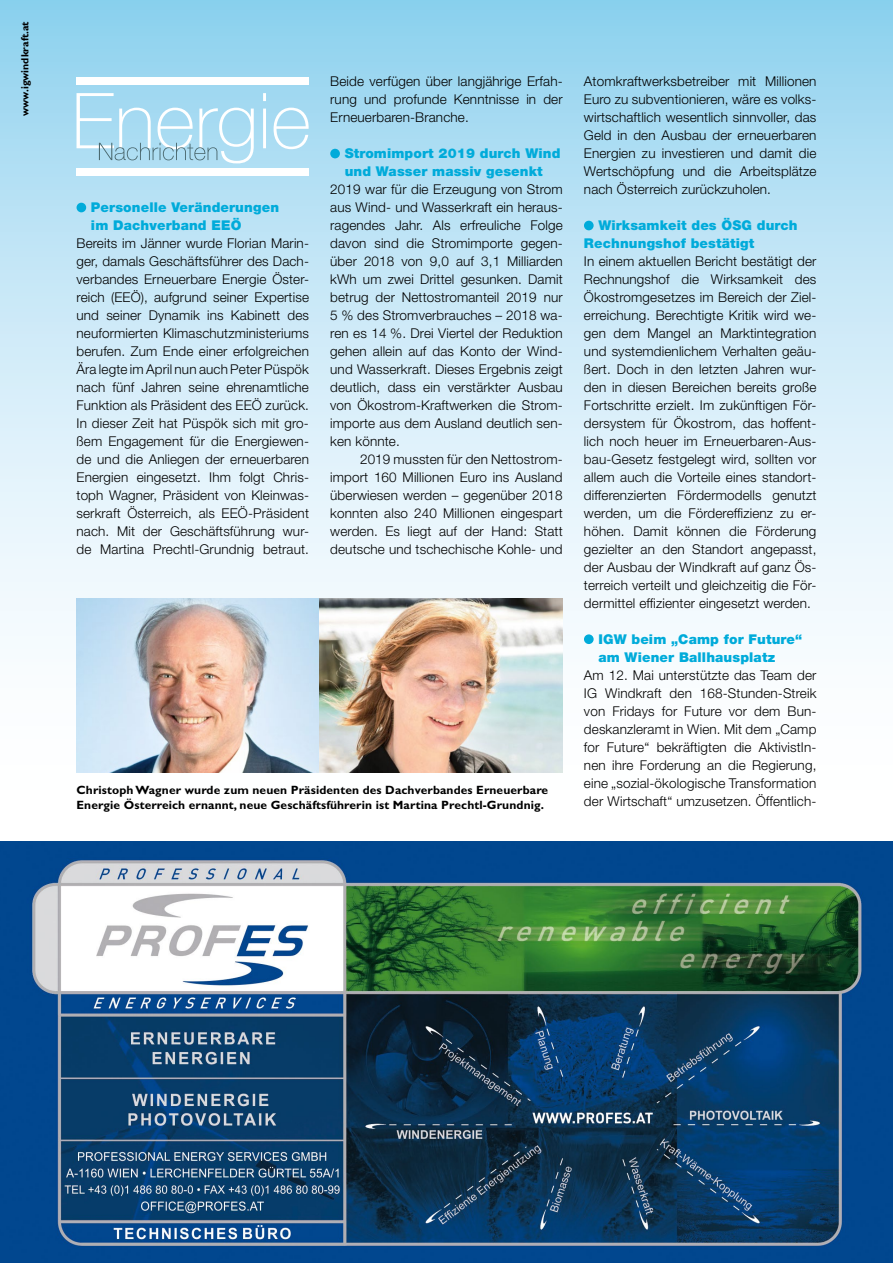
<style>
.page{position:relative;width:893px;height:1263px;background:#fff}
.page>*{position:absolute;margin:0;border:0;box-sizing:border-box;transform-origin:0 0}
.t1{font:300 13.5px/18px "Helvetica Neue LT Std";letter-spacing:.01em;color:#000;text-align:justify}
.t2{font:900 13.5px/18px "Helvetica Neue LT Std";letter-spacing:.01em;color:#00abda}
.t3{font:700 12px/14.2px "Gill Sans Std";letter-spacing:.01em;color:#000}
.t4{font:700 10.5px "Gill Sans Std";color:#000}
</style>
<div class="page">
<div style="left:0;top:0;width:893px;height:806px;background:linear-gradient(to bottom,#98d5f0,#fff)"></div>
<svg style="left:892px;top:0;width:1px;height:806px"></svg>
<div style="left:77px;top:203px;width:9px;height:9px;background:#00abda;border-radius:50%"></div>
<div style="left:330px;top:149px;width:10px;height:9px;background:#00abda;border-radius:50%"></div>
<div style="left:584px;top:221px;width:10px;height:9px;background:#00abda;border-radius:50%"></div>
<div style="left:584px;top:634px;width:10px;height:10px;background:#00abda;border-radius:50%"></div>
<div style="left:77px;top:77px;width:232px;height:8px;background:#fff"></div>
<div style="left:77px;top:168px;width:232px;height:8px;background:#fff"></div>
<svg style="left:77px;top:93px;width:232px;height:71px;background:#b3def1"></svg>
<img style="left:77px;top:598px;width:243px;height:175px">
<img style="left:320px;top:598px;width:243px;height:175px">
<img style="left:0;top:842px;width:893px;height:420px">
<img style="left:0;top:1262px;width:893px;height:1px">
<p class="t4" style="left:19px;top:116px;width:96px;rotate:-90deg">www.igwindkraft.at</p>
<p class="t2" style="left:91px;top:198px;width:190px">Personelle Veränderungen im Dachverband EEÖ</p>
<p class="t1" style="left:77px;top:234px;width:234px">Bereits im Jänner wurde Florian Marin&shy;ger, damals Geschäftsführer des Dach&shy;verbandes Erneuerbare Energie Öster&shy;reich (EEÖ), aufgrund seiner Expertise und seiner Dynamik ins Kabinett des neuformierten Klimaschutzministeriums berufen. Zum Ende einer erfolgreichen Ära legte im April nun auch Peter Püspök nach fünf Jahren seine ehrenamtliche Funktion als Präsident des EEÖ zurück.<br>In dieser Zeit hat Püspök sich mit gro&shy;ßem Engagement für die Energiewen&shy;de und die Anliegen der erneuerbaren Energien eingesetzt. Ihm folgt Chris&shy;toph Wagner, Präsident von Kleinwas&shy;serkraft Österreich, als EEÖ-Präsident nach. Mit der Geschäftsführung wur&shy;de Martina Prechtl-Grundnig betraut.</p>
<p class="t1" style="left:330px;top:72px;width:234px">Beide verfügen über langjährige Erfah&shy;rung und profunde Kenntnisse in der Erneuerbaren-Branche.</p>
<p class="t2" style="left:345px;top:145px;width:217px">Stromimport 2019 durch Wind und Wasser massiv gesenkt</p>
<p class="t1" style="left:330px;top:180px;width:234px">2019 war für die Erzeugung von Strom aus Wind- und Wasserkraft ein heraus&shy;ragendes Jahr. Als erfreuliche Folge davon sind die Stromimporte gegen&shy;über 2018 von 9,0 auf 3,1 Milliarden kWh um zwei Drittel gesunken. Damit betrug der Nettostromanteil 2019 nur 5 % des Stromverbrauches – 2018 wa&shy;ren es 14 %. Drei Viertel der Reduktion gehen allein auf das Konto der Wind&shy;und Wasserkraft. Dieses Ergebnis zeigt deutlich, dass ein verstärkter Ausbau von Ökostrom-Kraftwerken die Strom&shy;importe aus dem Ausland deutlich sen&shy;ken könnte.</p>
<p class="t1" style="left:330px;top:450px;width:234px;text-indent:30px">2019 mussten für den Nettostrom&shy;import 160 Millionen Euro ins Ausland überwiesen werden – gegenüber 2018 konnten also 240 Millionen eingespart werden. Es liegt auf der Hand: Statt deutsche und tschechische Kohle- und</p>
<p class="t3" style="left:77px;top:783px;width:473px">Christoph Wagner wurde zum neuen Präsidenten des Dachverbandes Erneuerbare<br>Energie Österreich ernannt, neue Geschäftsführerin ist Martina Prechtl-Grundnig.</p>
<p class="t1" style="left:584px;top:72px;width:234px">Atomkraftwerksbetreiber mit Millionen Euro zu subventionieren, wäre es volks&shy;wirtschaftlich wesentlich sinnvoller, das Geld in den Ausbau der erneuerbaren Energien zu investieren und damit die Wertschöpfung und die Arbeitsplätze nach Österreich zurückzuholen.</p>
<p class="t2" style="left:584px;top:216px;width:215px;text-indent:14px">Wirksamkeit des ÖSG durch<br>Rechnungshof bestätigt</p>
<p class="t1" style="left:584px;top:252px;width:234px">In einem aktuellen Bericht bestätigt der Rechnungshof die Wirksamkeit des Ökostromgesetzes im Bereich der Ziel&shy;erreichung. Berechtigte Kritik wird we&shy;gen dem Mangel an Marktintegration und systemdienlichem Verhalten geäu&shy;ßert. Doch in den letzten Jahren wur&shy;den in diesen Bereichen bereits große Fortschritte erzielt. Im zukünftigen För&shy;dersystem für Ökostrom, das hoffent&shy;lich noch heuer im Erneuerbaren-Aus&shy;bau-Gesetz festgelegt wird, sollten vor allem auch die Vorteile eines standort&shy;differenzierten Fördermodells genutzt werden, um die Fördereffizienz zu er&shy;höhen. Damit können die Förderung gezielter an den Standort angepasst, der Ausbau der Windkraft auf ganz Ös&shy;terreich verteilt und gleichzeitig die För&shy;dermittel effizienter eingesetzt werden.</p>
<p class="t2" style="left:598px;top:630px;width:205px">IGW beim „Camp for Future“ am Wiener Ballhausplatz</p>
<p class="t1" style="left:584px;top:666px;width:234px">Am 12. Mai unterstützte das Team der IG Windkraft den 168-Stunden-Streik von Fridays for Future vor dem Bun&shy;deskanzleramt in Wien. Mit dem „Camp for Future“ bekräftigten die AktivistIn&shy;nen ihre Forderung an die Regierung, eine „sozial-ökologische Transformation der Wirtschaft“ umzusetzen. Öffentlich-</p>
</div>
